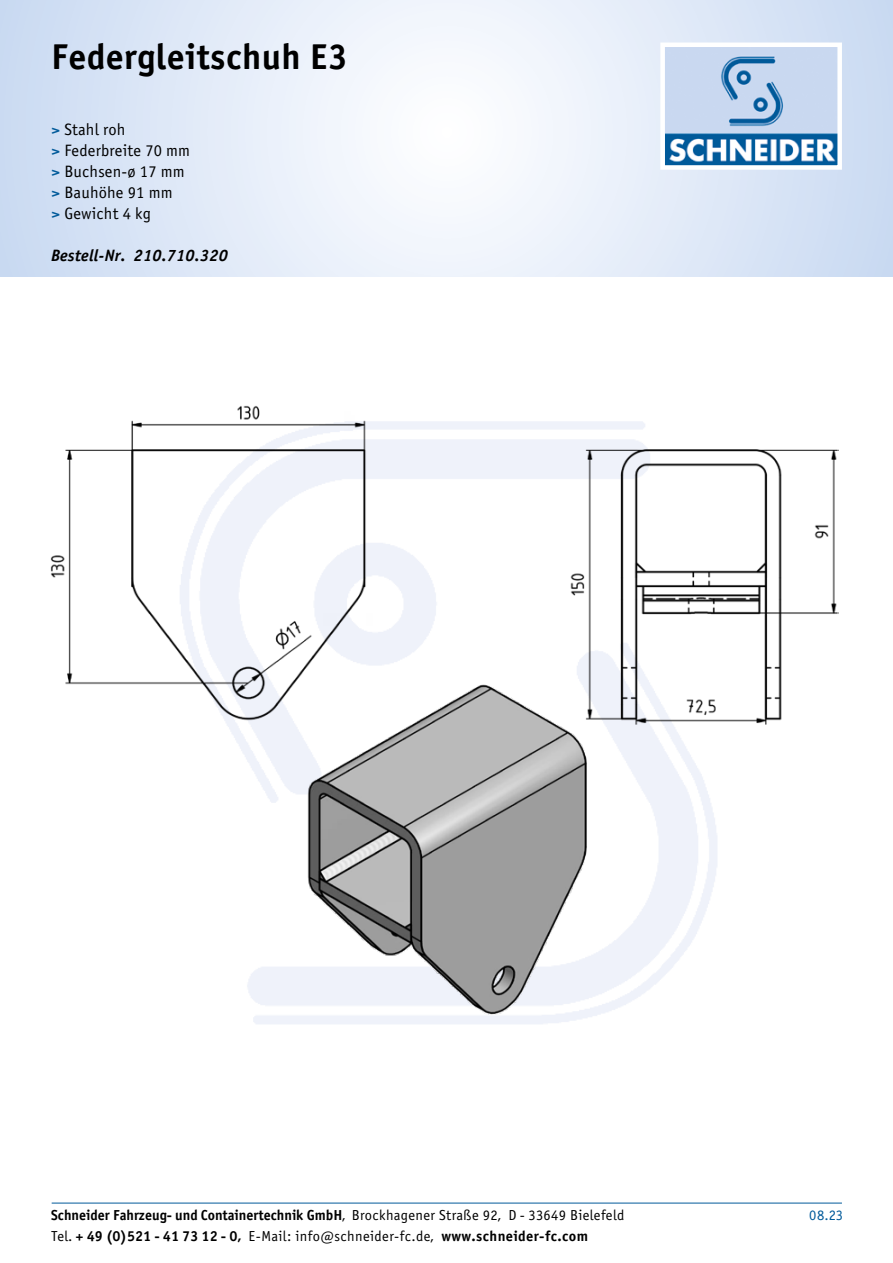
<style>
.page{position:relative;width:893px;height:1263px;background:#fff}
.page>*{position:absolute;margin:0;border:0;box-sizing:border-box;transform-origin:0 0}
.t1{font:36px "Officina Sans Bold ITC";letter-spacing:.01em;color:#000}
.t2{font:16.5px/21px "Officina Sans Book ITC";letter-spacing:.01em;color:#000}
.t3{font:italic 16.5px "Officina Sans Bold ITC";letter-spacing:.01em;color:#000}
.t4{font:14.55px "Officina Sans Bold ITC";color:#000}
.t5{font:14.55px "Officina Sans Bold ITC";letter-spacing:.025em;color:#000}
.t6{font:14.55px "Officina Sans Book ITC";color:#005a9a}
.s1{font-family:"Officina Sans Bold ITC";color:#005a9a}
.s2{font-family:"Officina Sans Book ITC"}
</style>
<div class="page">
<svg style="left:0;top:0;width:893px;height:276px"></svg>
<img style="left:665px;top:48px;width:172px;height:117px">
<div style="left:660px;top:43px;width:182px;height:127px;border:4px solid #fff"></div>
<img style="left:50px;top:405px;width:788px;height:609px">
<hr style="left:52px;top:1203px;width:790px;height:1px;background:#005a9a">
<h1 class="t1" style="left:51px;top:34px;width:299px">Federgleitschuh E3</h1>
<p class="t2" style="left:51px;top:119px;width:141px"><span class="s1">&gt;</span> Stahl roh<br><span class="s1">&gt;</span> Federbreite 70 mm <span class="s1">&gt;</span> Buchsen-ø 17 mm <span class="s1">&gt;</span> Bauhöhe 91 mm<br><span class="s1">&gt;</span> Gewicht 4 kg</p>
<p class="t3" style="left:51px;top:245px;width:178px">Bestell-Nr. 210.710.320</p>
<p class="t4" style="left:51px;top:1206px;width:575px">Schneider Fahrzeug- und Containertechnik GmbH<span class="s2">, Brockhagener Straße 92, D - 33649 Bielefeld</span></p>
<p class="t6" style="left:809px;top:1206px;width:35px">08.23</p>
<p class="t5" style="left:51px;top:1227px;width:539px"><span class="s2">Tel.</span> + 49 (0)521 - 41 73 12 - 0, <span class="s2">E-Mail: info@schneider-fc.de,</span> www.schneider-fc.com</p>
</div>
